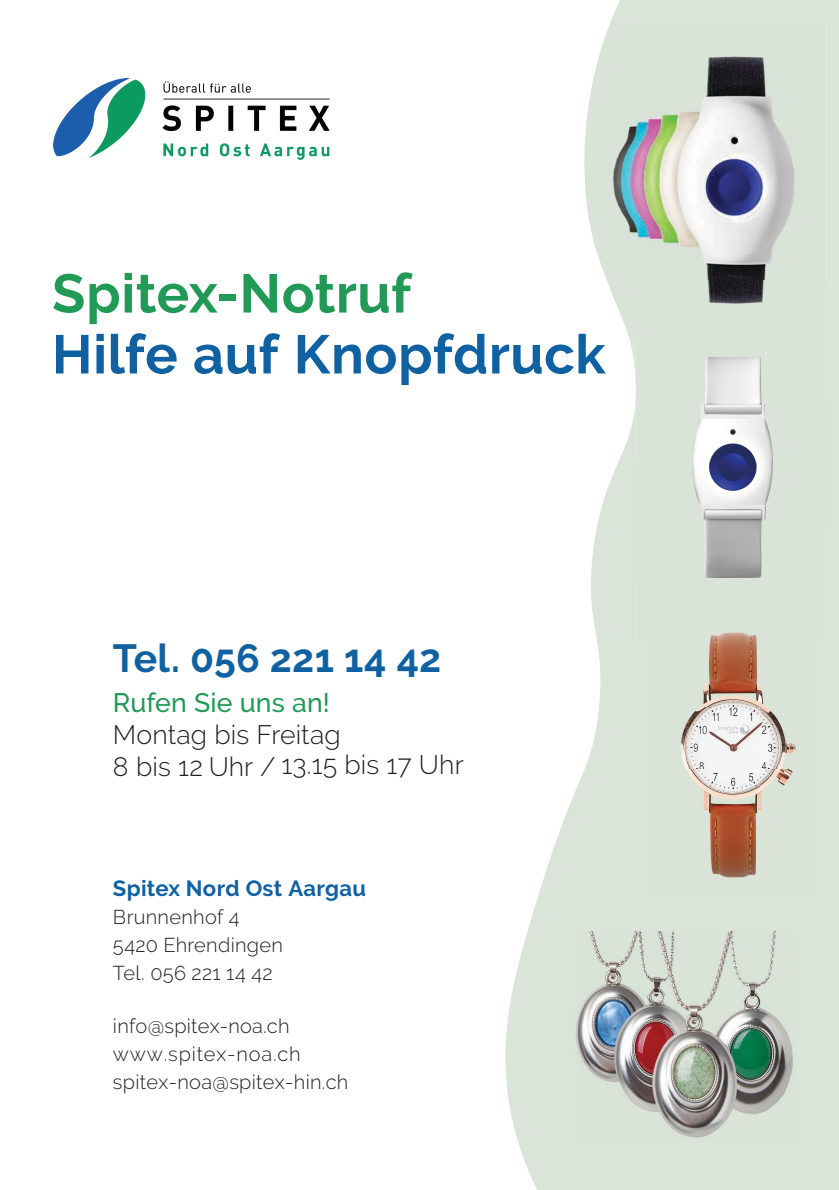
<style>
.page{position:relative;width:839px;height:1190px;background:#fff}
.page>*{position:absolute;margin:0;border:0;box-sizing:border-box;transform-origin:0 0}
.t1{font:700 54.4px "Raleway";letter-spacing:.005em;color:#1061a2}
.t2{font:700 54.4px "Raleway";letter-spacing:.005em;color:#209a56}
.t3{font:700 39.2px "Raleway";letter-spacing:.005em;color:#1061a2}
.t4{font:300 26.6px/30.2px "Raleway";letter-spacing:.005em;color:#231f20}
.t5{font:500 26.6px "Raleway";letter-spacing:.005em;color:#209a56}
.t6{font:700 22px "Raleway";letter-spacing:.015em;color:#1061a2}
.t7{font:300 20px/28px "Raleway";letter-spacing:.015em;color:#231f20}
</style>
<div class="page">
<svg style="left:505px;top:0;width:333px;height:1190px;fill:#dbe4d9"></svg>
<img style="left:53px;top:78px;width:276px;height:81px">
<img style="left:574px;top:931px;width:222px;height:211px">
<img style="left:577px;top:23px;width:249px;height:314px">
<img style="left:581px;top:334px;width:24px;height:3px">
<img style="left:635px;top:337px;width:130px;height:307px">
<div style="left:765px;top:280px;width:65px;height:364px;background:#d9e3d8"></div>
<img style="left:635px;top:280px;width:191px;height:57px">
<img style="left:649px;top:623px;width:166px;height:272px">
<h1 class="t2" style="left:52px;top:262px;width:360px">Spitex-Notruf</h1>
<h1 class="t1" style="left:52px;top:323px;width:554px">Hilfe auf Knopfdruck</h1>
<h2 class="t3" style="left:113px;top:636px;width:329px">Tel. 056 221 14 42</h2>
<h3 class="t5" style="left:113px;top:687px;width:218px">Rufen Sie uns an!</h3>
<h3 class="t4" style="left:113px;top:719px;width:352px">Montag bis Freitag<br>8 bis 12 Uhr / 13.15 bis 17 Uhr</h3>
<p class="t6" style="left:113px;top:875px;width:254px">Spitex Nord Ost Aargau</p>
<p class="t7" style="left:113px;top:902px;width:171px">Brunnenhof 4<br>5420 Ehrendingen<br>Tel. 056 221 14 42</p>
<p class="t7" style="left:113px;top:1011px;width:237px">info@spitex-noa.ch www.spitex-noa.ch spitex-noa@spitex-hin.ch</p>
</div>
